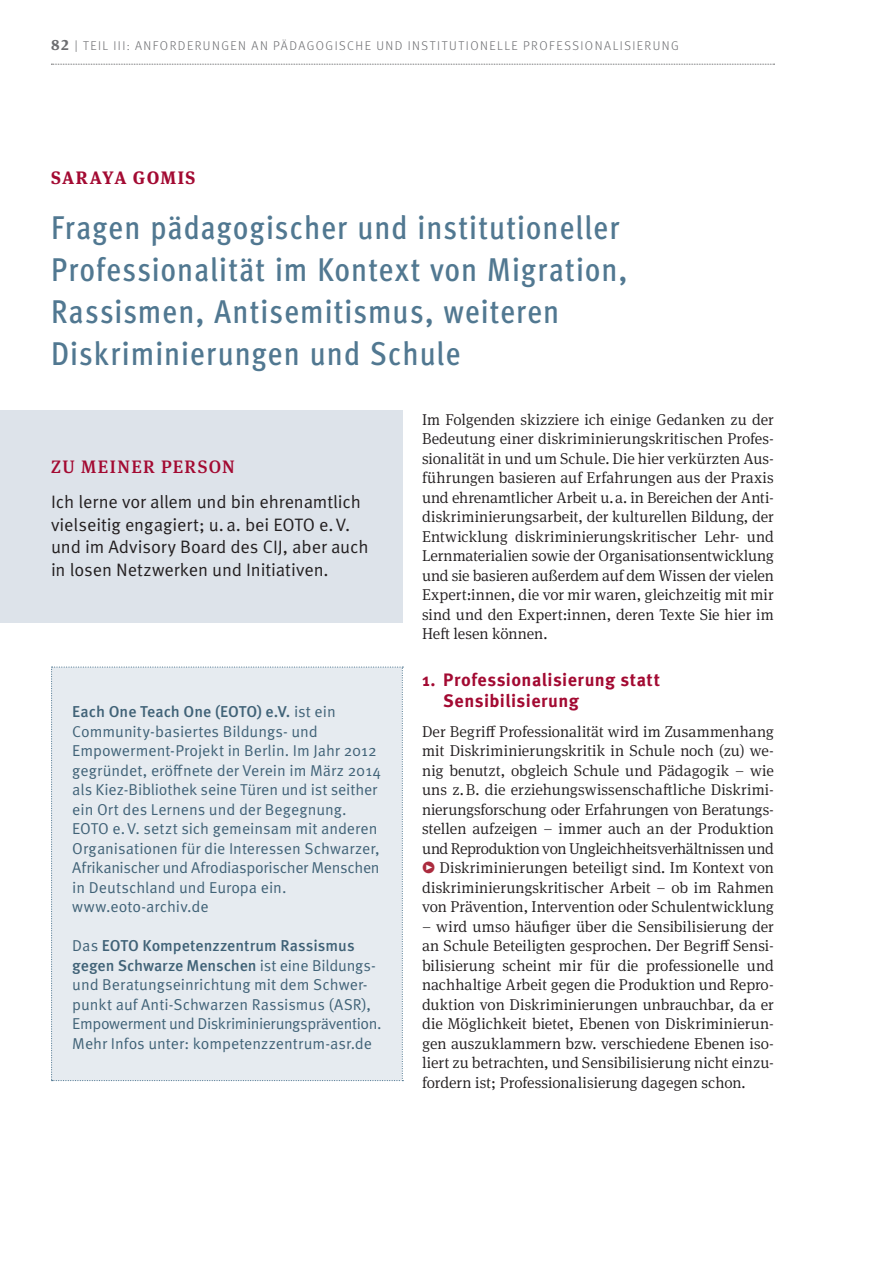
<style>
.page{position:relative;width:893px;height:1263px;background:#fff}
.page>*{position:absolute;margin:0;border:0;box-sizing:border-box;transform-origin:0 0}
.t1{font:500 condensed 33px/42px "Meta Pro";letter-spacing:.035em;color:#517891}
.t2{font:18px/22.5px "Meta Pro Norm";letter-spacing:-.005em;color:#231f20}
.t3{font:700 18px/21px "Meta Pro";letter-spacing:.025em;color:#a30a32}
.t4{font:500 18px "Meta Serif Pro";letter-spacing:.075em;color:#a30a32}
.t5{font:700 18px "Meta Serif Pro";letter-spacing:.08em;color:#a30a32}
.t6{font:300 15.75px/19.5px "Meta Serif Pro";letter-spacing:-.01em;color:#231f20;text-align:justify}
.t7{font:15.75px/19.5px "Meta Pro Norm";letter-spacing:-.005em;color:#406277}
.t8{font:500 15.75px/19.5px "Meta Pro";color:#406277}
.t9{font:300 12.75px "Meta Pro";letter-spacing:.115em;color:#6c6d70}
.s1{font-family:"Meta Serif Pro";font-weight:700;font-size:15px}
.s2{font-family:"Meta Serif Pro"}
.s3{font-family:"Meta Pro Norm";font-weight:400}
.s4{font-weight:700;color:#ab2b3e}
</style>
<div class="page">
<svg style="left:51px;top:64px;width:723px;height:1px"></svg>
<div style="left:0;top:410px;width:403px;height:213px;background:#dde3ea"></div>
<div style="left:51px;top:666px;width:352px;height:415px;background:#e6ebf0"></div>
<p class="t9" style="left:51px;top:36px;width:629px"><span class="s1">82</span> <span class="s2">|</span> TEIL III: ANFORDERUNGEN AN PÄDAGOGISCHE UND INSTITUTIONELLE PROFESSIONALISIERUNG</p>
<p class="t5" style="left:51px;top:163px;width:146px">SARAYA GOMIS</p>
<h1 class="t1" style="left:51px;top:204px;width:578px">Fragen pädagogischer und institutioneller Professionalität im Kontext von Migration, Rassismen, Antisemitismus, weiteren Diskriminierungen und Schule</h1>
<p class="t4" style="left:51px;top:453px;width:185px">ZU MEINER PERSON</p>
<p class="t2" style="left:51px;top:489px;width:319px">Ich lerne vor allem und bin ehrenamtlich vielseitig engagiert; u.a. bei EOTO e.V. und im Advisory Board des CIJ, aber auch in losen Netzwerken und Initiativen.</p>
<p class="t8" style="left:72px;top:701px;width:265px">Each One Teach One (EOTO) e.V. <span class="s3">ist ein</span></p>
<p class="t7" style="left:72px;top:720px;width:310px">Community-basiertes Bildungs- und Empowerment-Projekt in Berlin. Im Jahr 2012 gegründet, eröffnete der Verein im März 2014 als Kiez-Bibliothek seine Türen und ist seither ein Ort des Lernens und der Begegnung.<br>EOTO e.V. setzt sich gemeinsam mit anderen Organisationen für die Interessen Schwarzer, Afrikanischer und Afrodiasporischer Menschen in Deutschland und Europa ein. www.eoto-archiv.de</p>
<p class="t8" style="left:72px;top:935px;width:305px"><span class="s3">Das</span> EOTO Kompetenzzentrum Rassismus gegen Schwarze Menschen <span class="s3">ist eine Bildungs-</span></p>
<p class="t7" style="left:72px;top:974px;width:311px">und Beratungseinrichtung mit dem Schwer&shy;punkt auf Anti-Schwarzen Rassismus (ASR), Empowerment und Diskriminierungsprävention.<br>Mehr Infos unter: kompetenzzentrum-asr.de</p>
<p class="t6" style="left:422px;top:409px;width:353px">Im Folgenden skizziere ich einige Gedanken zu der Bedeutung einer diskriminierungskritischen Profes&shy;sionalität in und um Schule. Die hier verkürzten Aus&shy;führungen basieren auf Erfahrungen aus der Praxis und ehrenamtlicher Arbeit u.a. in Bereichen der Anti&shy;diskriminierungsarbeit, der kulturellen Bildung, der Entwicklung diskriminierungskritischer Lehr- und Lernmaterialien sowie der Organisationsentwicklung und sie basieren außerdem auf dem Wissen der vielen Expert:innen, die vor mir waren, gleichzeitig mit mir sind und den Expert:innen, deren Texte Sie hier im Heft lesen können.</p>
<p class="t3" style="left:443px;top:668px;width:218px;text-indent:-21px">1. Professionalisierung statt<br>Sensibilisierung</p>
<p class="t6" style="left:422px;top:721px;width:353px">Der Begriff Professionalität wird im Zusammenhang mit Diskriminierungskritik in Schule noch (zu) we&shy;nig benutzt, obgleich Schule und Pädagogik – wie uns z.B. die erziehungswissenschaftliche Diskrimi&shy;nierungsforschung oder Erfahrungen von Beratungs&shy;stellen aufzeigen – immer auch an der Produktion und Reproduktion von Ungleichheitsverhältnissen und</p>
<p class="t6" style="left:422px;top:857px;width:353px"><span class="s4">•</span> Diskriminierungen beteiligt sind. Im Kontext von diskriminierungskritischer Arbeit – ob im Rahmen von Prävention, Intervention oder Schulentwicklung</p>
<p class="t6" style="left:422px;top:916px;width:353px">– wird umso häufiger über die Sensibilisierung der an Schule Beteiligten gesprochen. Der Begriff Sensi&shy;bilisierung scheint mir für die professionelle und nachhaltige Arbeit gegen die Produktion und Repro&shy;duktion von Diskriminierungen unbrauchbar, da er die Möglichkeit bietet, Ebenen von Diskriminierun&shy;gen auszuklammern bzw. verschiedene Ebenen iso&shy;liert zu betrachten, und Sensibilisierung nicht einzu&shy;fordern ist; Professionalisierung dagegen schon.</p>
</div>
